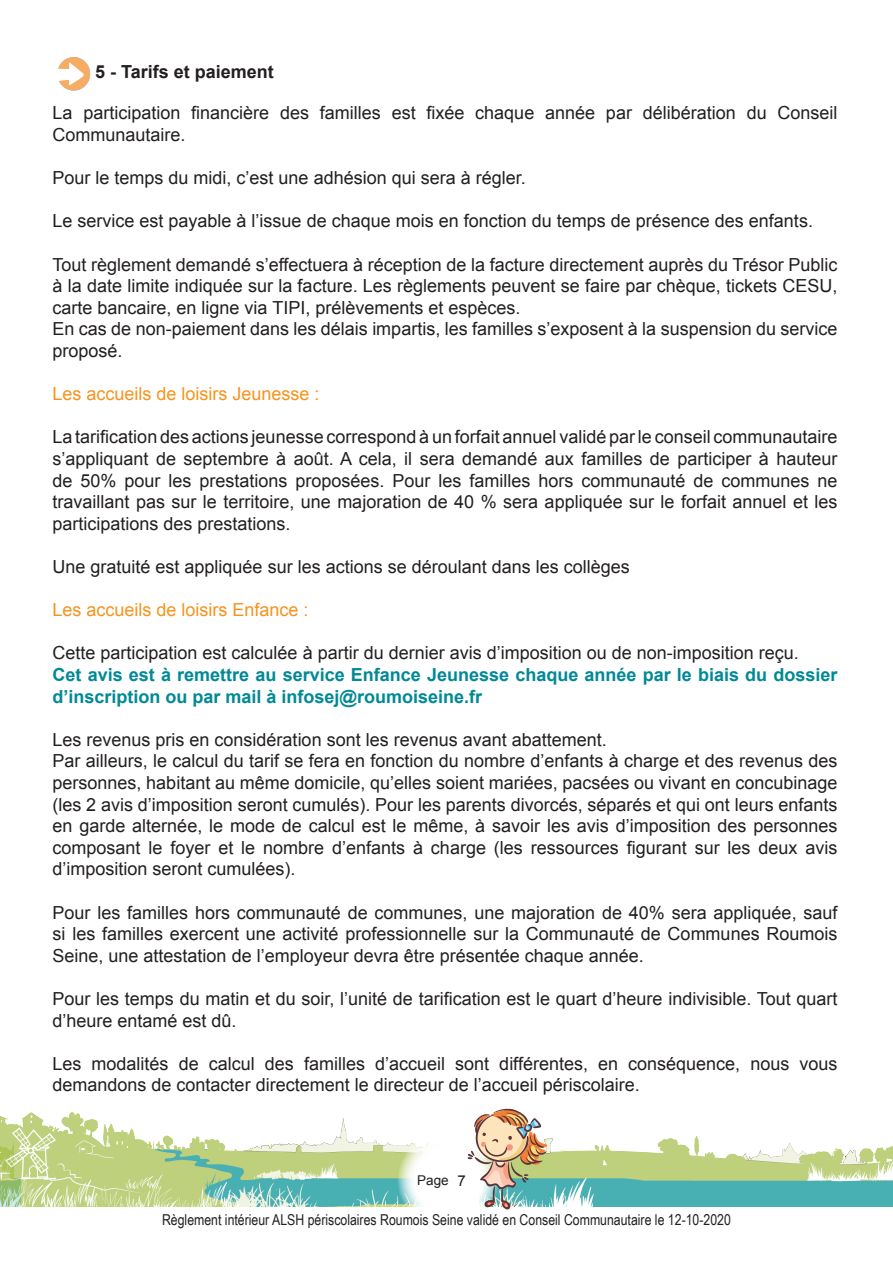
<style>
.page{position:relative;width:893px;height:1263px;background:#fff}
.page>*{position:absolute;margin:0;border:0;box-sizing:border-box;transform-origin:0 0}
.t1{font:18px/21.6px "Arial";color:#231f20}
.t2{font:700 18px/21.6px "Arial";color:#008996}
.t3{font:18px "Arial";color:#f7931d}
.t4{font:700 18px "Arial";color:#231f20}
.t5{font:15px "Arial Narrow";color:#231f20}
.t6{font:13.5px "Arial";color:#231f20}
.s1{font-size:15px}
</style>
<div class="page">
<img style="left:0;top:1112px;width:893px;height:95px">
<div style="left:398px;top:1130px;width:101px;height:99px;background:#fff;border-radius:50%"></div>
<img style="left:58px;top:57px;width:33px;height:34px">
<img style="left:467px;top:1108px;width:80px;height:102px">
<p class="t4" style="left:95px;top:60px;width:180px">5 - Tarifs et paiement</p>
<p class="t1" style="left:53px;top:102px;width:786px">La participation financière des familles est fixée chaque année par délibération du Conseil<br>Communautaire.</p>
<p class="t1" style="left:53px;top:167px;width:475px">Pour le temps du midi, c’est une adhésion qui sera à régler.</p>
<p class="t1" style="left:53px;top:210px;width:762px">Le service est payable à l’issue de chaque mois en fonction du temps de présence des enfants.</p>
<p class="t1" style="left:53px;top:254px;width:786px;text-align:justify">Tout règlement demandé s’effectuera à réception de la facture directement auprès du Trésor Public à la date limite indiquée sur la facture. Les règlements peuvent se faire par chèque, tickets CESU, carte bancaire, en ligne via TIPI, prélèvements et espèces.</p>
<p class="t1" style="left:53px;top:318px;width:786px">En cas de non-paiement dans les délais impartis, les familles s’exposent à la suspension du service proposé.</p>
<p class="t3" style="left:53px;top:382px;width:269px">Les accueils de loisirs Jeunesse :</p>
<p class="t1" style="left:53px;top:426px;width:786px;text-align:justify">La tarification des actions jeunesse correspond à un forfait annuel validé par le conseil communautaire s’appliquant de septembre à août. A cela, il sera demandé aux familles de participer à hauteur de 50% pour les prestations proposées. Pour les familles hors communauté de communes ne travaillant pas sur le territoire, une majoration de 40 % sera appliquée sur le forfait annuel et les participations des prestations.</p>
<p class="t1" style="left:53px;top:556px;width:579px">Une gratuité est appliquée sur les actions se déroulant dans les collèges</p>
<p class="t3" style="left:53px;top:598px;width:258px">Les accueils de loisirs Enfance :</p>
<p class="t1" style="left:53px;top:642px;width:748px">Cette participation est calculée à partir du dernier avis d’imposition ou de non-imposition reçu.</p>
<p class="t2" style="left:53px;top:664px;width:786px">Cet avis est à remettre au service Enfance Jeunesse chaque année par le biais du dossier d’inscription ou par mail à infosej@roumoiseine.fr</p>
<p class="t1" style="left:53px;top:729px;width:556px">Les revenus pris en considération sont les revenus avant abattement.</p>
<p class="t1" style="left:53px;top:750px;width:786px;text-align:justify">Par ailleurs, le calcul du tarif se fera en fonction du nombre d’enfants à charge et des revenus des personnes, habitant au même domicile, qu’elles soient mariées, pacsées ou vivant en concubinage (les 2 avis d’imposition seront cumulés). Pour les parents divorcés, séparés et qui ont leurs enfants en garde alternée, le mode de calcul est le même, à savoir les avis d’imposition des personnes composant le foyer et le nombre d’enfants à charge (les ressources figurant sur les deux avis d’imposition seront cumulées).</p>
<p class="t1" style="left:53px;top:902px;width:786px;text-align:justify">Pour les familles hors communauté de communes, une majoration de 40% sera appliquée, sauf si les familles exercent une activité professionnelle sur la Communauté de Communes Roumois Seine, une attestation de l’employeur devra être présentée chaque année.</p>
<p class="t1" style="left:53px;top:988px;width:786px">Pour les temps du matin et du soir, l’unité de tarification est le quart d’heure indivisible. Tout quart d’heure entamé est dû.</p>
<p class="t1" style="left:53px;top:1053px;width:786px">Les modalités de calcul des familles d’accueil sont différentes, en conséquence, nous vous demandons de contacter directement le directeur de l’accueil périscolaire.</p>
<p class="t6" style="left:417px;top:1172px;width:50px">Page <span class="s1">7</span></p>
<p class="t5" style="left:162px;top:1209px;width:570px">Règlement intérieur ALSH périscolaires Roumois Seine validé en Conseil Communautaire le 12-10-2020</p>
</div>
